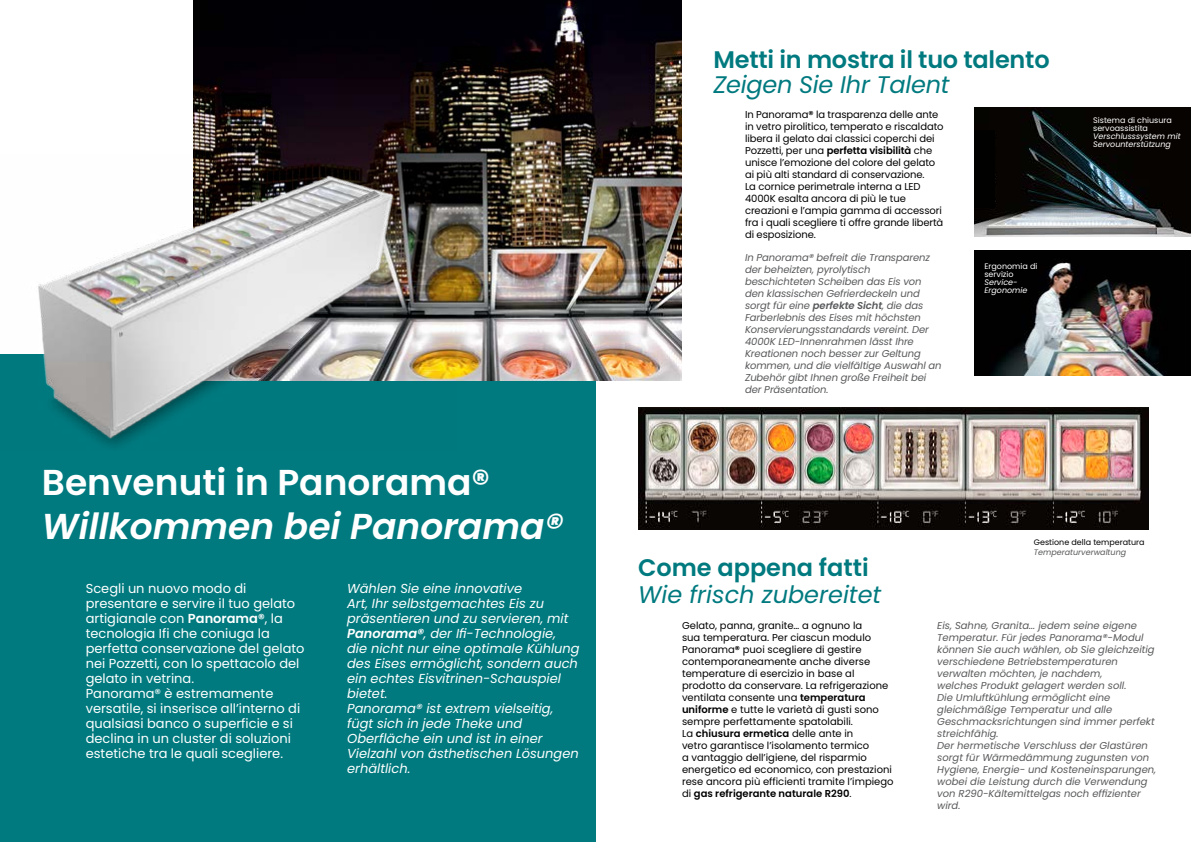
<style>
.page{position:relative;width:1191px;height:842px;background:#fff}
.page>*{position:absolute;margin:0;border:0;box-sizing:border-box;transform-origin:0 0}
.t1{font:italic 600 36px "Poppins";color:#fff}
.t2{font:600 36px "Poppins";color:#fff}
.t3{font:600 24px "Poppins";letter-spacing:-.01em;color:#007a7f}
.t4{font:italic 24px "Poppins";color:#007a7f}
.t5{font:italic 13px/15px "Poppins";color:#fff}
.t6{font:13px/15px "Poppins";color:#fff}
.t7{font:italic 10px/12px "Poppins";color:#58595b}
.t8{font:10px/12px "Poppins";color:#000}
.t9{font:italic 8px/8px "Poppins";color:#fff}
.t10{font:8px/8px "Poppins";color:#fff}
.t11{font:8px "Poppins";color:#000}
.t12{font:italic 8px "Poppins";color:#58595b}
.s1{font-weight:600}
</style>
<div class="page">
<div style="left:0;top:355px;width:595px;height:487px;background:#007a7f"></div>
<img style="left:194px;top:0;width:487px;height:380px">
<img style="left:0;top:154px;width:456px;height:292px">
<img style="left:638px;top:408px;width:510px;height:121px">
<img style="left:974px;top:107px;width:217px;height:130px">
<div style="left:974px;top:130px;width:21px;height:78px;background:#010100"></div>
<img style="left:974px;top:250px;width:217px;height:125px">
<h1 class="t2" style="left:42px;top:462px;width:450px">Benvenuti in Panorama®</h1>
<h1 class="t1" style="left:42px;top:506px;width:522px">Willkommen bei Panorama®</h1>
<p class="t6" style="left:86px;top:581px;width:220px">Scegli un nuovo modo di presentare e servire il tuo gelato artigianale con <span class="s1">Panorama®</span>, la tecnologia Ifi che coniuga la perfetta conservazione del gelato nei Pozzetti, con lo spettacolo del gelato in vetrina.<br>Panorama® è estremamente versatile, si inserisce all’interno di qualsiasi banco o superficie e si declina in un cluster di soluzioni estetiche tra le quali scegliere.</p>
<p class="t5" style="left:347px;top:581px;width:234px">Wählen Sie eine innovative<br>Art, Ihr selbstgemachtes Eis zu präsentieren und zu servieren, mit<br><span class="s1">Panorama®</span>, der Ifi-Technologie,<br>die nicht nur eine optimale Kühlung des Eises ermöglicht, sondern auch ein echtes Eisvitrinen-Schauspiel bietet.<br>Panorama® ist extrem vielseitig, fügt sich in jede Theke und<br>Oberfläche ein und ist in einer<br>Vielzahl von ästhetischen Lösungen erhältlich.</p>
<h2 class="t3" style="left:713px;top:45px;width:338px">Metti in mostra il tuo talento</h2>
<h2 class="t4" style="left:713px;top:70px;width:237px">Zeigen Sie Ihr Talent</h2>
<p class="t8" style="left:745px;top:108px;width:200px">In Panorama<span class="s1">®</span> la trasparenza delle ante in vetro pirolitico, temperato e riscaldato libera il gelato dai classici coperchi dei Pozzetti, per una <span class="s1">perfetta visibilità</span> che unisce l’emozione del colore del gelato ai più alti standard di conservazione.<br>La cornice perimetrale interna a LED 4000K esalta ancora di più le tue creazioni e l’ampia gamma di accessori fra i quali scegliere ti offre grande libertà di esposizione.</p>
<p class="t7" style="left:745px;top:251px;width:198px">In Panorama® befreit die Transparenz der beheizten, pyrolytisch beschichteten Scheiben das Eis von den klassischen Gefrierdeckeln und sorgt für eine <span class="s1">perfekte Sicht</span>, die das Farberlebnis des Eises mit höchsten Konservierungsstandards vereint. Der 4000K LED-Innenrahmen lässt Ihre Kreationen noch besser zur Geltung kommen, und die vielfältige Auswahl an Zubehör gibt Ihnen große Freiheit bei der Präsentation.</p>
<p class="t10" style="left:984px;top:262px;width:54px">Ergonomia di servizio</p>
<p class="t9" style="left:984px;top:278px;width:45px">Service-<br>Ergonomie</p>
<p class="t10" style="left:1093px;top:116px;width:80px">Sistema di chiusura servoassistita</p>
<p class="t9" style="left:1093px;top:132px;width:89px">Verschlusssystem mit<br>Servounterstützung</p>
<p class="t11" style="left:1034px;top:538px;width:112px">Gestione della temperatura</p>
<p class="t12" style="left:1034px;top:547px;width:94px">Temperaturverwaltung</p>
<h2 class="t3" style="left:638px;top:554px;width:232px">Come appena fatti</h2>
<h2 class="t4" style="left:638px;top:581px;width:245px">Wie frisch zubereitet</h2>
<p class="t8" style="left:682px;top:620px;width:213px">Gelato, panna, granite… a ognuno la<br>sua temperatura. Per ciascun modulo Panorama<span class="s1">®</span> puoi scegliere di gestire contemporaneamente anche diverse temperature di esercizio in base al prodotto da conservare. La refrigerazione ventilata consente una <span class="s1">temperatura uniforme</span> e tutte le varietà di gusti sono sempre perfettamente spatolabili.<br>La <span class="s1">chiusura ermetica</span> delle ante in<br>vetro garantisce l’isolamento termico<br>a vantaggio dell’igiene, del risparmio energetico ed economico, con prestazioni rese ancora più efficienti tramite l’impiego di <span class="s1">gas refrigerante naturale R290</span>.</p>
<p class="t7" style="left:937px;top:620px;width:220px">Eis, Sahne, Granita... jedem seine eigene Temperatur. Für jedes Panorama®-Modul können Sie auch wählen, ob Sie gleichzeitig verschiedene Betriebstemperaturen verwalten möchten, je nachdem,<br>welches Produkt gelagert werden soll.<br>Die Umluftkühlung ermöglicht eine gleichmäßige Temperatur und alle Geschmacksrichtungen sind immer perfekt streichfähig.<br>Der hermetische Verschluss der Glastüren sorgt für Wärmedämmung zugunsten von Hygiene, Energie- und Kosteneinsparungen, wobei die Leistung durch die Verwendung von R290-Kältemittelgas noch effizienter wird.</p>
</div>
